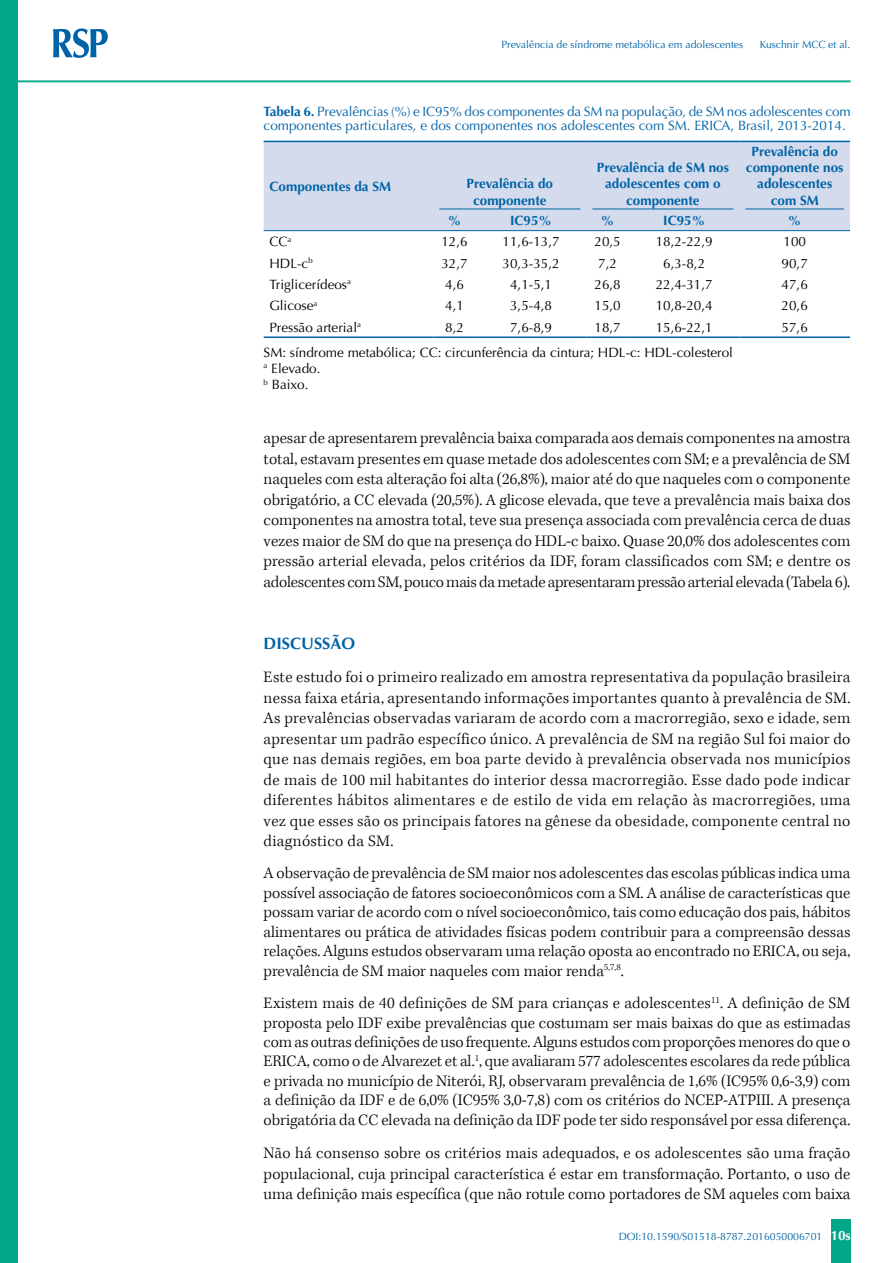
<style>
.page{position:relative;width:893px;height:1263px;background:#fff}
.page>*{position:absolute;margin:0;border:0;box-sizing:border-box;transform-origin:0 0}
.t1{font:300 16.5px/20.5px "Kepler Std";color:#000;text-align:justify}
.t2{font:700 16.5px "Optima";color:#0063a7}
.t3{font:13.5px/16.2px "Optima";color:#000}
.t4{font:13.5px/14.2px "Optima";color:#0063a7}
.t5{font:700 13.5px/16.2px "Optima";color:#0063a7;text-align:center}
.t6{font:700 13.5px "Optima";color:#fff}
.t7{font:10.5px "Optima";color:#0063a7}
.s1{font-weight:700}
</style>
<div class="page">
<div style="left:831px;top:1220px;width:20px;height:43px;background:#00a887"></div>
<div style="left:0;top:0;width:18px;height:1263px;background:#00a887"></div>
<svg style="left:53px;top:28px;width:55px;height:30px"></svg>
<hr style="left:18px;top:80px;width:832px;height:2px;background:#00a887">
<div style="left:264px;top:142px;width:586px;height:88px;background:#d4dbec"></div>
<hr style="left:264px;top:336px;width:169px;height:2px;background:#0063a7">
<hr style="left:433px;top:336px;width:43px;height:2px;background:#0063a7">
<hr style="left:476px;top:336px;width:110px;height:2px;background:#0063a7">
<hr style="left:586px;top:336px;width:43px;height:2px;background:#0063a7">
<hr style="left:629px;top:336px;width:110px;height:2px;background:#0063a7">
<hr style="left:739px;top:336px;width:111px;height:2px;background:#0063a7">
<hr style="left:433px;top:230px;width:43px;height:1px;background:#0063a7">
<hr style="left:476px;top:230px;width:110px;height:1px;background:#0063a7">
<hr style="left:586px;top:230px;width:43px;height:1px;background:#0063a7">
<hr style="left:629px;top:230px;width:110px;height:1px;background:#0063a7">
<hr style="left:739px;top:230px;width:111px;height:1px;background:#0063a7">
<hr style="left:264px;top:141px;width:169px;height:1px;background:#0063a7">
<hr style="left:264px;top:230px;width:169px;height:1px;background:#0063a7">
<hr style="left:433px;top:141px;width:43px;height:1px;background:#0063a7">
<hr style="left:476px;top:141px;width:110px;height:1px;background:#0063a7">
<hr style="left:586px;top:141px;width:43px;height:1px;background:#0063a7">
<hr style="left:629px;top:141px;width:110px;height:1px;background:#0063a7">
<hr style="left:739px;top:141px;width:111px;height:1px;background:#0063a7">
<hr style="left:439px;top:209px;width:141px;height:1px;background:#0063a7">
<hr style="left:592px;top:209px;width:141px;height:1px;background:#0063a7">
<hr style="left:745px;top:209px;width:99px;height:1px;background:#0063a7">
<p class="t7" style="left:501px;top:38px;width:243px">Prevalência de síndrome metabólica em adolescentes</p>
<p class="t7" style="left:760px;top:38px;width:92px">Kuschnir MCC et al.</p>
<p class="t4" style="left:264px;top:105px;width:589px"><span class="s1">Tabela 6.</span> Prevalências (%) e IC95% dos componentes da SM na população, de SM nos adolescentes com componentes particulares, e dos componentes nos adolescentes com SM. ERICA, Brasil, 2013-2014.</p>
<p class="t5" style="left:270px;top:178px;width:123px">Componentes da SM</p>
<p class="t5" style="left:467px;top:176px;width:88px">Prevalência do componente</p>
<p class="t5" style="left:597px;top:160px;width:134px">Prevalência de SM nos adolescentes com o componente</p>
<p class="t5" style="left:746px;top:143px;width:99px">Prevalência do componente nos adolescentes com SM</p>
<p class="t5" style="left:448px;top:212px;width:15px">%</p>
<p class="t5" style="left:510px;top:212px;width:44px">IC95%</p>
<p class="t5" style="left:601px;top:212px;width:15px">%</p>
<p class="t5" style="left:663px;top:212px;width:44px">IC95%</p>
<p class="t5" style="left:788px;top:212px;width:15px">%</p>
<p class="t3" style="left:269px;top:234px;width:23px">CC<sup>a</sup></p>
<p class="t3" style="left:441px;top:234px;width:28px">12,6</p>
<p class="t3" style="left:503px;top:234px;width:59px">11,6-13,7</p>
<p class="t3" style="left:594px;top:234px;width:28px">20,5</p>
<p class="t3" style="left:656px;top:234px;width:59px">18,2-22,9</p>
<p class="t3" style="left:783px;top:234px;width:24px">100</p>
<p class="t3" style="left:269px;top:255px;width:45px">HDL-c<sup>b</sup></p>
<p class="t3" style="left:441px;top:255px;width:28px">32,7</p>
<p class="t3" style="left:503px;top:255px;width:59px">30,3-35,2</p>
<p class="t3" style="left:598px;top:255px;width:20px">7,2</p>
<p class="t3" style="left:663px;top:255px;width:44px">6,3-8,2</p>
<p class="t3" style="left:782px;top:255px;width:28px">90,7</p>
<p class="t3" style="left:269px;top:276px;width:83px">Triglicerídeos<sup>a</sup></p>
<p class="t3" style="left:445px;top:276px;width:20px">4,6</p>
<p class="t3" style="left:510px;top:276px;width:44px">4,1-5,1</p>
<p class="t3" style="left:594px;top:276px;width:28px">26,8</p>
<p class="t3" style="left:656px;top:276px;width:59px">22,4-31,7</p>
<p class="t3" style="left:782px;top:276px;width:28px">47,6</p>
<p class="t3" style="left:269px;top:298px;width:50px">Glicose<sup>a</sup></p>
<p class="t3" style="left:445px;top:298px;width:20px">4,1</p>
<p class="t3" style="left:510px;top:298px;width:44px">3,5-4,8</p>
<p class="t3" style="left:594px;top:298px;width:28px">15,0</p>
<p class="t3" style="left:656px;top:298px;width:59px">10,8-20,4</p>
<p class="t3" style="left:782px;top:298px;width:28px">20,6</p>
<p class="t3" style="left:269px;top:319px;width:93px">Pressão arterial<sup>a</sup></p>
<p class="t3" style="left:445px;top:319px;width:20px">8,2</p>
<p class="t3" style="left:510px;top:319px;width:44px">7,6-8,9</p>
<p class="t3" style="left:594px;top:319px;width:28px">18,7</p>
<p class="t3" style="left:656px;top:319px;width:59px">15,6-22,1</p>
<p class="t3" style="left:782px;top:319px;width:28px">57,6</p>
<p class="t3" style="left:264px;top:344px;width:471px">SM: síndrome metabólica; CC: circunferência da cintura; HDL-c: HDL-colesterol <sup>a</sup> Elevado.<br><sup>b</sup> Baixo.</p>
<p class="t1" style="left:264px;top:428px;width:588px">apesar de apresentarem prevalência baixa comparada aos demais componentes na amostra total, estavam presentes em quase metade dos adolescentes com SM; e a prevalência de SM naqueles com esta alteração foi alta (26,8%), maior até do que naqueles com o componente obrigatório, a CC elevada (20,5%). A glicose elevada, que teve a prevalência mais baixa dos componentes na amostra total, teve sua presença associada com prevalência cerca de duas vezes maior de SM do que na presença do HDL-c baixo. Quase 20,0% dos adolescentes com pressão arterial elevada, pelos critérios da IDF, foram classificados com SM; e dentre os adolescentes com SM, pouco mais da metade apresentaram pressão arterial elevada (Tabela 6).</p>
<p class="t2" style="left:264px;top:633px;width:93px">DISCUSSÃO</p>
<p class="t1" style="left:264px;top:667px;width:588px">Este estudo foi o primeiro realizado em amostra representativa da população brasileira nessa faixa etária, apresentando informações importantes quanto à prevalência de SM.<br>As prevalências observadas variaram de acordo com a macrorregião, sexo e idade, sem apresentar um padrão específico único. A prevalência de SM na região Sul foi maior do que nas demais regiões, em boa parte devido à prevalência observada nos municípios de mais de 100 mil habitantes do interior dessa macrorregião. Esse dado pode indicar diferentes hábitos alimentares e de estilo de vida em relação às macrorregiões, uma vez que esses são os principais fatores na gênese da obesidade, componente central no diagnóstico da SM.</p>
<p class="t1" style="left:264px;top:864px;width:588px;line-height:19.5px">A observação de prevalência de SM maior nos adolescentes das escolas públicas indica uma possível associação de fatores socioeconômicos com a SM. A análise de características que possam variar de acordo com o nível socioeconômico, tais como educação dos pais, hábitos alimentares ou prática de atividades físicas podem contribuir para a compreensão dessas relações. Alguns estudos observaram uma relação oposta ao encontrado no ERICA, ou seja, prevalência de SM maior naqueles com maior renda<sup>5,7,8</sup>.</p>
<p class="t1" style="left:264px;top:994px;width:588px;line-height:19.5px">Existem mais de 40 definições de SM para crianças e adolescentes<sup>11</sup>. A definição de SM proposta pelo IDF exibe prevalências que costumam ser mais baixas do que as estimadas com as outras definições de uso frequente. Alguns estudos com proporções menores do que o ERICA, como o de Alvarezet et al.<sup>1</sup>, que avaliaram 577 adolescentes escolares da rede pública e privada no município de Niterói, RJ, observaram prevalência de 1,6% (IC95% 0,6-3,9) com a definição da IDF e de 6,0% (IC95% 3,0-7,8) com os critérios do NCEP-ATPIII. A presença obrigatória da CC elevada na definição da IDF pode ter sido responsável por essa diferença.</p>
<p class="t1" style="left:264px;top:1143px;width:588px">Não há consenso sobre os critérios mais adequados, e os adolescentes são uma fração populacional, cuja principal característica é estar em transformação. Portanto, o uso de uma definição mais específica (que não rotule como portadores de SM aqueles com baixa</p>
<p class="t7" style="left:619px;top:1230px;width:205px">DOI:10.1590/S01518-8787.2016050006701</p>
<p class="t6" style="left:831px;top:1227px;width:21px">10s</p>
</div>
